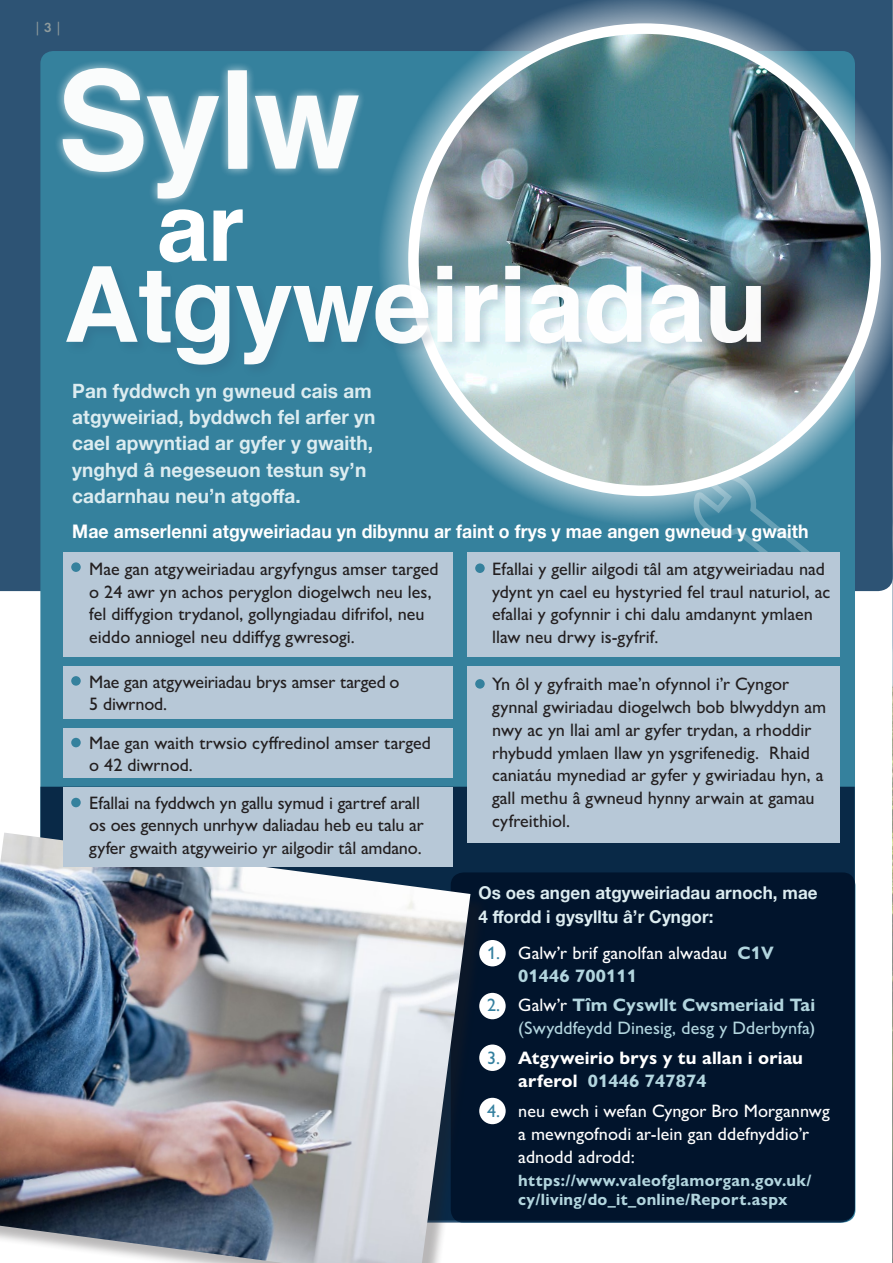
<style>
.page{position:relative;width:893px;height:1263px;background:#fff}
.page>*{position:absolute;margin:0;border:0;box-sizing:border-box;transform-origin:0 0}
.t1{font:700 136.8px "Helvetica";color:#fff}
.t2{font:700 105px "Helvetica";letter-spacing:-.01em;color:#fff}
.t3{font:700 94.5px "Helvetica";color:#fff}
.t4{font:700 19.65px/26.2px "Helvetica Neue";letter-spacing:.005em;color:#dcecf0;scale:.96 1}
.t5{font:700 18.75px "Helvetica Neue";letter-spacing:.005em;color:#fff;scale:.94 1}
.t6{font:500 18.15px/22.6px "Gill Sans Nova";color:#231f20}
.t7{font:500 18.15px/23.1px "Gill Sans Nova";letter-spacing:.005em;color:#fff}
.t8{font:500 18.15px/23.1px "Gill Sans Nova";letter-spacing:.005em;color:#b2d5de;text-align:right}
.t9{font:700 18.15px/23.1px "Gill Sans Nova";letter-spacing:.005em;color:#fff}
.t10{font:700 18.15px "Gill Sans Nova";letter-spacing:.005em;color:#b2d5de}
.t11{font:700 17.7px/24px "Helvetica Neue";letter-spacing:.005em;color:#dcecf0;scale:.96 1}
.t12{font:700 16.5px/19.8px "Gill Sans Nova";letter-spacing:.02em;color:#b2d5de}
.t13{font:13.65px "Futura PT";color:#909c9d}
.s1{font-weight:600}
.s2{color:#34809f}
.s3{font-weight:700;color:#b2d5de}
.s4{color:#fff}
.s5{font-weight:700}
.s6{font-weight:500;color:#34809f}
.s7{font-weight:500}
.s8{color:#b2d5de}
</style>
<div class="page">
<div style="left:0;top:0;width:892px;height:591px;background:#2d5374"></div>
<div style="left:40px;top:51px;width:815px;height:1169px;background:#35819d;border-radius:13px"></div>
<svg style="left:379px;top:0;width:513px;height:526px"></svg>
<img style="left:413px;top:29px;width:463px;height:462px;border-radius:231px">
<div style="left:40px;top:787px;width:815px;height:435px;background:#092947"></div>
<div style="left:451px;top:872px;width:404px;height:350px;background:#01142c;border-radius:13px"></div>
<div style="left:0;top:835px;width:488px;height:428px;background:#231f20;opacity:.32"></div>
<img style="left:0;top:832px;width:470px;height:431px">
<svg style="left:690px;top:469px;width:128px;height:84px"></svg>
<img style="left:892px;top:0;width:1px;height:772px">
<img style="left:892px;top:772px;width:1px;height:491px">
<div style="left:64px;top:553px;width:389px;height:104px;background:#b7c8d7"></div>
<div style="left:64px;top:666px;width:389px;height:53px;background:#b7c8d7"></div>
<div style="left:64px;top:728px;width:389px;height:50px;background:#b7c8d7"></div>
<div style="left:64px;top:787px;width:389px;height:80px;background:#b7c8d7"></div>
<div style="left:479px;top:940px;width:27px;height:26px;background:#fff;border-radius:50%"></div>
<div style="left:479px;top:993px;width:27px;height:26px;background:#fff;border-radius:50%"></div>
<div style="left:479px;top:1044px;width:27px;height:27px;background:#fff;border-radius:50%"></div>
<div style="left:479px;top:1098px;width:27px;height:26px;background:#fff;border-radius:50%"></div>
<div style="left:65px;top:265px;width:709px;height:113px;background:#2d5374;opacity:.21"></div>
<svg style="left:57px;top:62px;width:305px;height:143px"></svg>
<div style="left:468px;top:553px;width:372px;height:104px;background:#b7c8d7"></div>
<div style="left:468px;top:666px;width:372px;height:177px;background:#b7c8d7"></div>
<div style="left:71px;top:562px;width:10px;height:10px;background:#35819d;border-radius:50%"></div>
<div style="left:71px;top:676px;width:10px;height:10px;background:#35819d;border-radius:50%"></div>
<div style="left:71px;top:738px;width:10px;height:9px;background:#35819d;border-radius:50%"></div>
<div style="left:71px;top:798px;width:10px;height:9px;background:#35819d;border-radius:50%"></div>
<div style="left:475px;top:563px;width:10px;height:10px;background:#35819d;border-radius:50%"></div>
<div style="left:475px;top:679px;width:10px;height:10px;background:#35819d;border-radius:50%"></div>
<p class="t13" style="left:34px;top:19px;width:30px">| <span class="s1">3</span> |</p>
<h1 class="t1" style="left:57px;top:10px;width:305px">Sylw</h1>
<p class="t3" style="left:157px;top:151px;width:89px">ar</p>
<h2 class="t2" style="left:63px;top:220px;width:706px">Atgyweiriadau</h2>
<p class="t4" style="left:72px;top:378px;width:317px">Pan fyddwch yn gwneud cais am atgyweiriad, byddwch fel arfer yn cael apwyntiad ar gyfer y gwaith, ynghyd â negeseuon testun sy’n cadarnhau neu’n atgoffa.</p>
<p class="t5" style="left:72px;top:517px;width:785px">Mae amserlenni atgyweiriadau yn dibynnu ar faint o frys y mae angen gwneud y gwaith</p>
<p class="t6" style="left:89px;top:557px;width:351px">Mae gan atgyweiriadau argyfyngus amser targed o 24 awr yn achos peryglon diogelwch neu les, fel diffygion trydanol, gollyngiadau difrifol, neu eiddo anniogel neu ddiffyg gwresogi.</p>
<p class="t6" style="left:89px;top:670px;width:312px">Mae gan atgyweiriadau brys amser targed o<br>5 diwrnod.</p>
<p class="t6" style="left:89px;top:731px;width:343px">Mae gan waith trwsio cyffredinol amser targed o 42 diwrnod.</p>
<p class="t6" style="left:89px;top:791px;width:336px">Efallai na fyddwch yn gallu symud i gartref arall os oes gennych unrhyw daliadau heb eu talu ar gyfer gwaith atgyweirio yr ailgodir tâl amdano.</p>
<p class="t6" style="left:492px;top:557px;width:340px">Efallai y gellir ailgodi tâl am atgyweiriadau nad ydynt yn cael eu hystyried fel traul naturiol, ac efallai y gofynnir i chi dalu amdanynt ymlaen llaw neu drwy is-gyfrif.</p>
<p class="t6" style="left:492px;top:673px;width:335px">Yn ôl y gyfraith mae’n ofynnol i’r Cyngor gynnal gwiriadau diogelwch bob blwyddyn am nwy ac yn llai aml ar gyfer trydan, a rhoddir rhybudd ymlaen llaw yn ysgrifenedig. Rhaid caniatáu mynediad ar gyfer y gwiriadau hyn, a gall methu â gwneud hynny arwain at gamau cyfreithiol.</p>
<p class="t11" style="left:478px;top:881px;width:355px">Os oes angen atgyweiriadau arnoch, mae<br>4 ffordd i gysylltu â’r Cyngor:</p>
<p class="t7" style="left:487px;top:941px;width:288px"><span class="s2">1.</span>. Galw’r brif ganolfan alwadau <span class="s3">C1V</span></p>
<p class="t10" style="left:518px;top:964px;width:120px">01446 700111</p>
<p class="t8" style="left:487px;top:993px;width:330px"><span class="s2">2.</span><span class="s4">. Galw’r</span> <span class="s5">Tîm Cyswllt Cwsmeriaid Tai </span>(Swyddfeydd Dinesig, desg y Dderbynfa)</p>
<p class="t9" style="left:518px;top:1046px;width:286px;text-indent:-31px"><span class="s6">3.</span><span class="s7">.</span> Atgyweirio brys y tu allan i oriau arferol <span class="s8">01446 747874</span></p>
<p class="t7" style="left:518px;top:1099px;width:313px;text-indent:-31px"><span class="s2">4.</span> neu ewch i wefan Cyngor Bro Morgannwg a mewngofnodi ar-lein gan ddefnyddio’r adnodd adrodd:</p>
<p class="t12" style="left:518px;top:1170px;width:295px">https://www.valeofglamorgan.gov.uk/ cy/living/do_it_online/Report.aspx</p>
</div>
